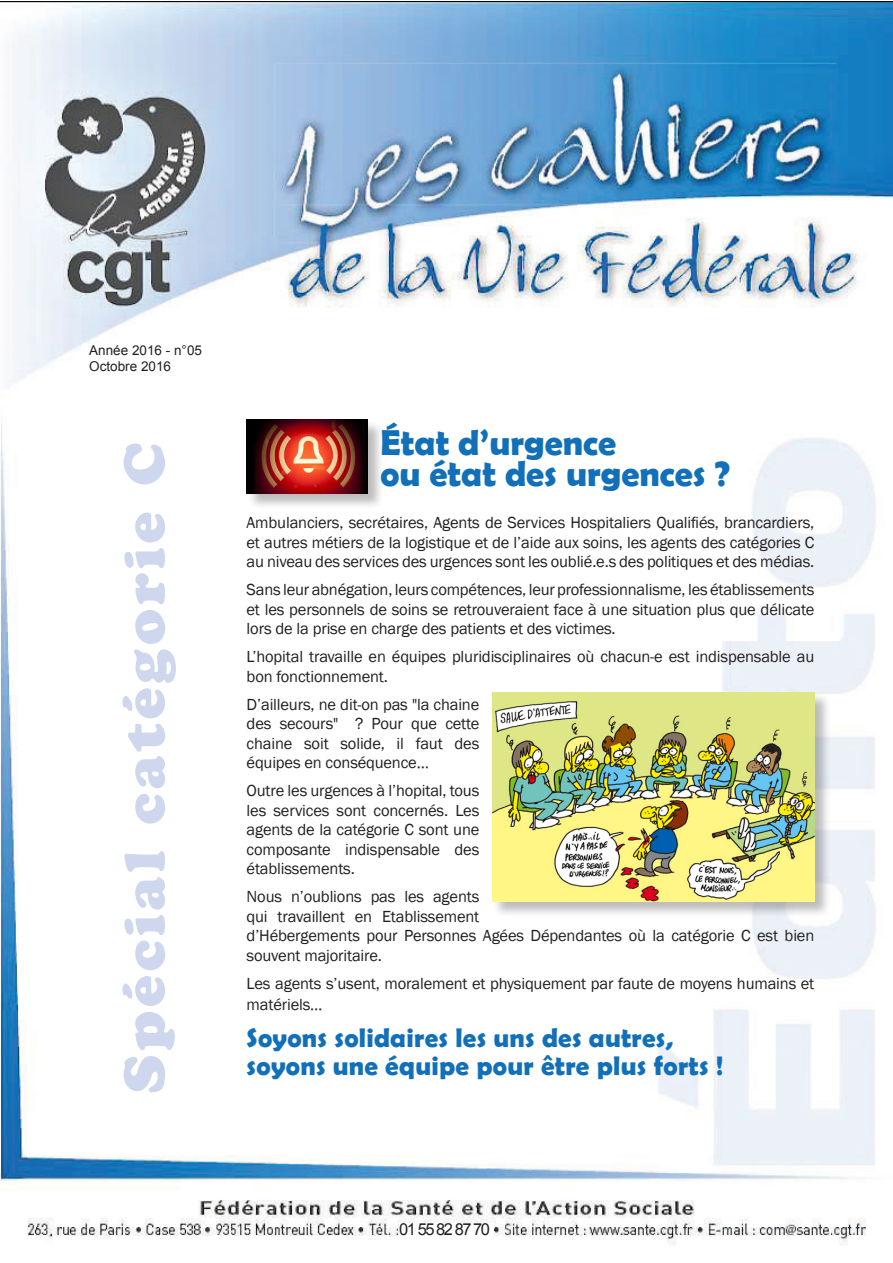
<style>
.page{position:relative;width:893px;height:1263px;background:#fff}
.page>*{position:absolute;margin:0;border:0;box-sizing:border-box;transform-origin:0 0}
.txt_interventions{font:57px "Cooper Black Std";letter-spacing:.07em;color:#ced7ed}
.titre_gros{font:700 36px/31.5px "Berlin Sans FB Demi";color:#1270b9}
.titre_gros-2{font:700 27px/28.5px "Berlin Sans FB Demi";letter-spacing:.01em;color:#1270b9}
.txt_edito{font:16.5px/19.5px "Franklin Gothic";letter-spacing:-.01em;color:#231f20;text-align:justify}
.txt_interventions-2{font:16.5px "Arial";letter-spacing:-.09em;color:#231f20}
.t1{font:13.5px "Arial";color:#231f20}
</style>
<div class="page">
<img style="left:1px;top:2px;width:891px;height:1243px">
<div style="left:399px;top:1223px;width:95px;height:22px;background:#fff"></div>
<div style="left:247px;top:420px;width:138px;height:90px;background:#231f20;opacity:.3"></div>
<img style="left:247px;top:420px;width:121px;height:73px">
<div style="left:492px;top:692px;width:339px;height:225px;background:#231f20;opacity:.3"></div>
<img style="left:492px;top:692px;width:322px;height:209px">
<p class="t1" style="left:89px;top:341px;width:114px">Année 2016 - n°05</p>
<p class="t1" style="left:89px;top:357px;width:83px">Octobre 2016</p>
<p class="txt_interventions" style="left:110px;top:1093px;width:652px;rotate:-90deg">Spécial catégorie C</p>
<p class="titre_gros" style="left:381px;top:426px;width:351px">État d’urgence<br>ou état des urgences ?</p>
<p class="txt_edito" style="left:247px;top:513px;width:569px">Ambulanciers, secrétaires, Agents de Services Hospitaliers Qualifiés, brancardiers, et autres métiers de la logistique et de l’aide aux soins, les agents des catégories C au niveau des services des urgences sont les oublié.e.s des politiques et des médias.</p>
<p class="txt_edito" style="left:247px;top:580px;width:569px">Sans leur abnégation, leurs compétences, leur professionnalisme, les établissements et les personnels de soins se retrouveraient face à une situation plus que délicate lors de la prise en charge des patients et des victimes.</p>
<p class="txt_edito" style="left:247px;top:647px;width:569px">L’hopital travaille en équipes pluridisciplinaires où chacun-e est indispensable au bon fonctionnement.</p>
<p class="txt_edito" style="left:247px;top:695px;width:234px">D’ailleurs, ne dit-on pas "la chaine des secours" ? Pour que cette chaine soit solide, il faut des équipes en conséquence…</p>
<p class="txt_edito" style="left:247px;top:781px;width:234px">Outre les urgences à l’hopital, tous les services sont concernés. Les agents de la catégorie C sont une composante indispensable des établissements.</p>
<p class="txt_edito" style="left:247px;top:887px;width:569px;text-align:left">Nous n’oublions pas les agents<br>qui travaillent en Etablissement<br>d’Hébergements pour Personnes Agées Dépendantes où la catégorie C est bien souvent majoritaire.</p>
<p class="txt_edito" style="left:247px;top:973px;width:569px;line-height:21px">Les agents s’usent, moralement et physiquement par faute de moyens humains et matériels…</p>
<p class="titre_gros-2" style="left:247px;top:1023px;width:478px">Soyons solidaires les uns des autres, soyons une équipe pour être plus forts !</p>
<p class="txt_interventions-2" style="left:399px;top:1218px;width:92px">01 55 82 87 70</p>
</div>
